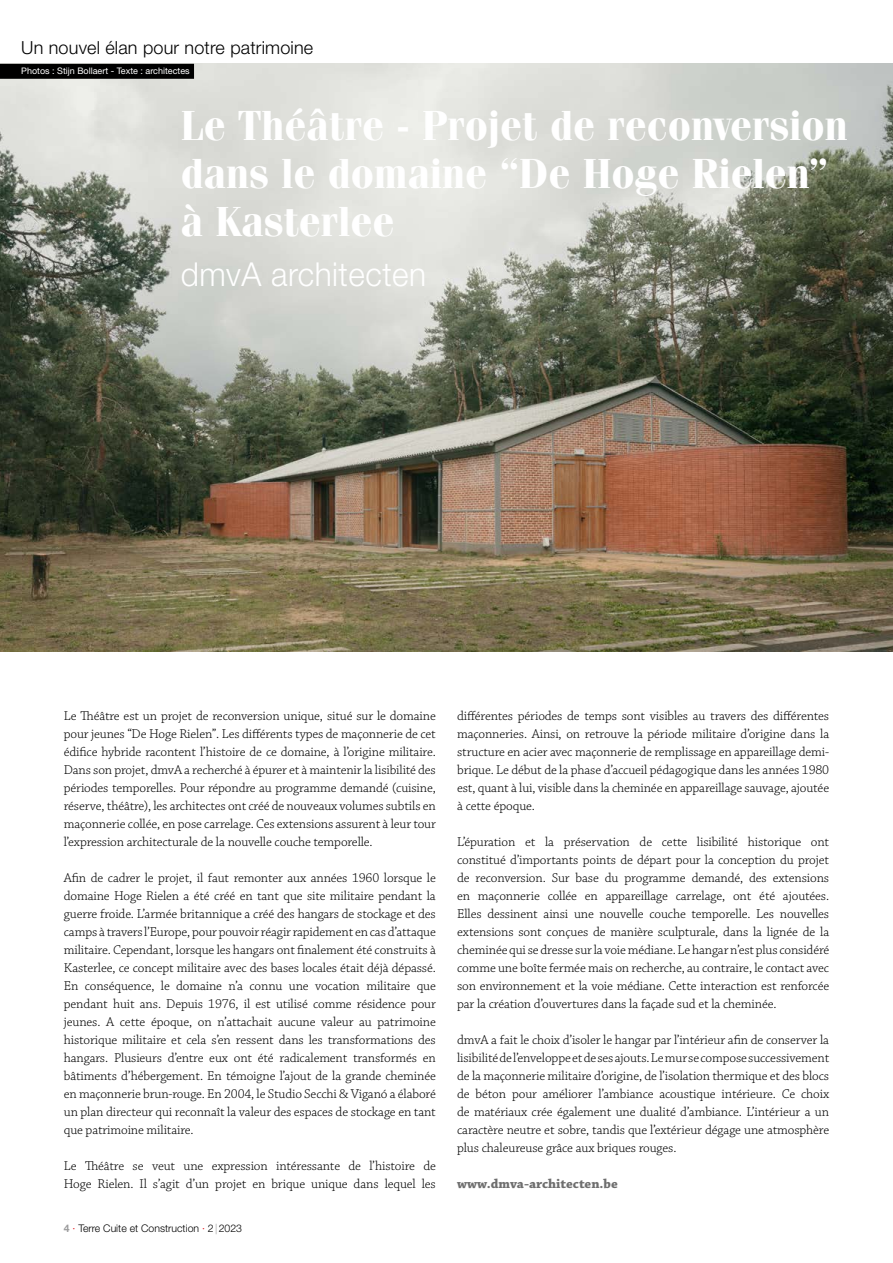
<style>
.page{position:relative;width:893px;height:1263px;background:#fff}
.page>*{position:absolute;margin:0;border:0;box-sizing:border-box;transform-origin:0 0}
.t1{font:700 42px/48px "Fenice Pro ITC";color:#fff;scale:.96 1}
.t2{font:300 33px "Helvetica Neue LT Std";letter-spacing:.015em;color:#fff;scale:.96 1}
.t3{font:300 18px "Helvetica Neue LT Std";letter-spacing:.01em;color:#000}
.t4{font:300 13.5px/18px "Chaparral Pro";letter-spacing:-.01em;color:#000;text-align:justify}
.t5{font:700 13.5px "Chaparral Pro";color:#6e6e6e}
.t6{font:300 10.5px "Helvetica Neue LT Std";color:#000}
.t7{font:9px "Helvetica Neue LT Std";color:#fff}
.s1{font-weight:700;color:#9c9c9d}
.s2{color:#e3000b}
.s3{color:#9c9c9d}
</style>
<div class="page">
<img style="left:0;top:64px;width:893px;height:587px">
<div style="left:0;top:64px;width:194px;height:15px;background:#000"></div>
<h3 class="t3" style="left:21px;top:37px;width:294px">Un nouvel élan pour notre patrimoine</h3>
<p class="t7" style="left:21px;top:66px;width:170px">Photos : Stijn Bollaert - Texte : architectes</p>
<h1 class="t1" style="left:181px;top:102px;width:696px">Le Théâtre - Projet de reconversion dans le domaine “De Hoge Rielen” à Kasterlee</h1>
<h2 class="t2" style="left:181px;top:254px;width:257px">dmvA architecten</h2>
<p class="t4" style="left:64px;top:707px;width:374px">Le Théâtre est un projet de reconversion unique, situé sur le domaine pour jeunes “De Hoge Rielen”. Les différents types de maçonnerie de cet édifice hybride racontent l’histoire de ce domaine, à l’origine militaire.<br>Dans son projet, dmvA a recherché à épurer et à maintenir la lisibilité des périodes temporelles. Pour répondre au programme demandé (cuisine, réserve, théâtre), les architectes ont créé de nouveaux volumes subtils en maçonnerie collée, en pose carrelage. Ces extensions assurent à leur tour l’expression architecturale de la nouvelle couche temporelle.</p>
<p class="t4" style="left:64px;top:869px;width:374px">Afin de cadrer le projet, il faut remonter aux années 1960 lorsque le domaine Hoge Rielen a été créé en tant que site militaire pendant la guerre froide. L’armée britannique a créé des hangars de stockage et des camps à travers l’Europe, pour pouvoir réagir rapidement en cas d’attaque militaire. Cependant, lorsque les hangars ont finalement été construits à Kasterlee, ce concept militaire avec des bases locales était déjà dépassé.<br>En conséquence, le domaine n’a connu une vocation militaire que pendant huit ans. Depuis 1976, il est utilisé comme résidence pour jeunes. A cette époque, on n’attachait aucune valeur au patrimoine historique militaire et cela s’en ressent dans les transformations des hangars. Plusieurs d’entre eux ont été radicalement transformés en bâtiments d’hébergement. En témoigne l’ajout de la grande cheminée en maçonnerie brun-rouge. En 2004, le Studio Secchi &amp; Viganó a élaboré un plan directeur qui reconnaît la valeur des espaces de stockage en tant que patrimoine militaire.</p>
<p class="t4" style="left:64px;top:1157px;width:374px">Le Théâtre se veut une expression intéressante de l’histoire de<br>Hoge Rielen. Il s’agit d’un projet en brique unique dans lequel les</p>
<p class="t6" style="left:64px;top:1222px;width:180px"><span class="s1">4</span> <span class="s2">·</span> Terre Cuite et Construction <span class="s2">·</span> 2<span class="s3">|</span>2023</p>
<p class="t4" style="left:457px;top:707px;width:374px">différentes périodes de temps sont visibles au travers des différentes maçonneries. Ainsi, on retrouve la période militaire d’origine dans la structure en acier avec maçonnerie de remplissage en appareillage demi&shy;brique. Le début de la phase d’accueil pédagogique dans les années 1980 est, quant à lui, visible dans la cheminée en appareillage sauvage, ajoutée à cette époque.</p>
<p class="t4" style="left:457px;top:833px;width:374px">L’épuration et la préservation de cette lisibilité historique ont constitué d’importants points de départ pour la conception du projet de reconversion. Sur base du programme demandé, des extensions en maçonnerie collée en appareillage carrelage, ont été ajoutées.<br>Elles dessinent ainsi une nouvelle couche temporelle. Les nouvelles extensions sont conçues de manière sculpturale, dans la lignée de la cheminée qui se dresse sur la voie médiane. Le hangar n’est plus considéré comme une boîte fermée mais on recherche, au contraire, le contact avec son environnement et la voie médiane. Cette interaction est renforcée par la création d’ouvertures dans la façade sud et la cheminée.</p>
<p class="t4" style="left:457px;top:1031px;width:374px">dmvA a fait le choix d’isoler le hangar par l’intérieur afin de conserver la lisibilité de l’enveloppe et de ses ajouts. Le mur se compose successivement de la maçonnerie militaire d’origine, de l’isolation thermique et des blocs de béton pour améliorer l’ambiance acoustique intérieure. Ce choix de matériaux crée également une dualité d’ambiance. L’intérieur a un caractère neutre et sobre, tandis que l’extérieur dégage une atmosphère plus chaleureuse grâce aux briques rouges.</p>
<p class="t5" style="left:457px;top:1176px;width:162px">www.dmva-architecten.be</p>
</div>
